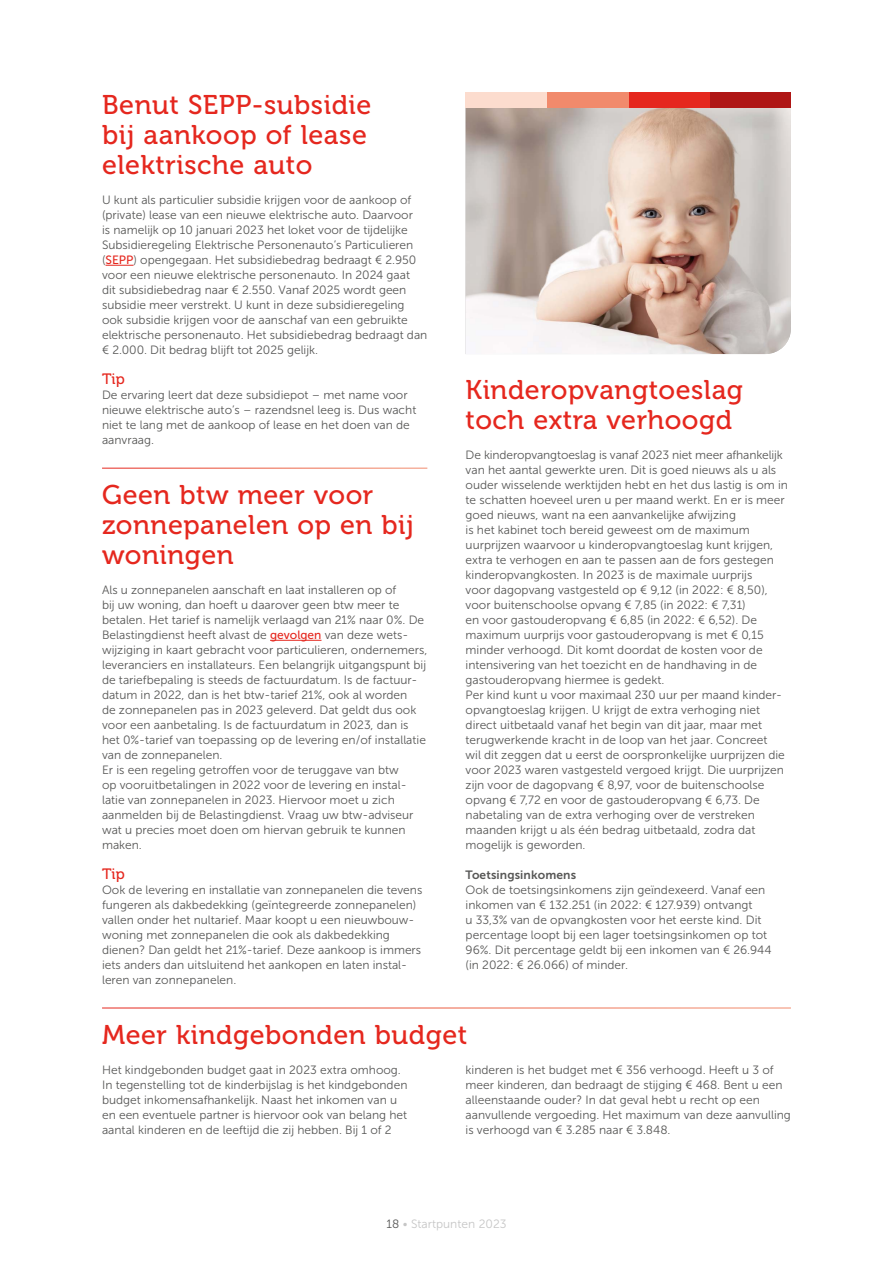
<style>
.page{position:relative;width:893px;height:1263px;background:#fff}
.page>*{position:absolute;margin:0;border:0;box-sizing:border-box;transform-origin:0 0}
.Kop_nieuwsbericht{font:27px/30px "Museo 500";letter-spacing:.02em;color:#e5271e}
.Tussenkop_Let_op__Ti{font:15px "Museo 500";letter-spacing:.005em;color:#e5271e}
.Platte_tekst{font:12px/15px "Museo Sans 300";color:#575756}
.t1{font:12px "Museo Sans 300";color:#c6c6c6}
.Tussenkop{font:12px "Museo Sans 700";letter-spacing:.01em;color:#575756}
.s1{font-family:"Museo Sans 500";color:#e5271e}
.s2{color:#575756}
</style>
<div class="page">
<svg style="left:106px;top:265px;width:28px;height:1px"></svg>
<hr style="left:270px;top:640px;width:52px;height:1px;background:#e5271e">
<img style="left:466px;top:108px;width:325px;height:246px">
<div style="left:710px;top:93px;width:81px;height:15px;background:#af1615"></div>
<div style="left:628px;top:93px;width:82px;height:15px;background:#e5271e"></div>
<div style="left:547px;top:93px;width:81px;height:15px;background:#f18a6c"></div>
<div style="left:466px;top:93px;width:81px;height:15px;background:#fcdcce"></div>
<p class="Kop_nieuwsbericht" style="left:102px;top:90px;width:271px">Benut SEPP-subsidie bij aankoop of lease elektrische auto</p>
<p class="Platte_tekst" style="left:102px;top:192px;width:327px">U kunt als particulier subsidie krijgen voor de aankoop of (private) lease van een nieuwe elektrische auto. Daarvoor<br>is namelijk op 10 januari 2023 het loket voor de tijdelijke Subsidieregeling Elektrische Personenauto’s Particulieren (<span class="s1">SEPP</span>) opengegaan. Het subsidiebedrag bedraagt € 2.950 voor een nieuwe elektrische personenauto. In 2024 gaat<br>dit subsidiebedrag naar € 2.550. Vanaf 2025 wordt geen subsidie meer verstrekt. U kunt in deze subsidieregeling ook subsidie krijgen voor de aanschaf van een gebruikte elektrische personenauto. Het subsidiebedrag bedraagt dan € 2.000. Dit bedrag blijft tot 2025 gelijk.</p>
<p class="Tussenkop_Let_op__Ti" style="left:102px;top:371px;width:24px">Tip</p>
<p class="Platte_tekst" style="left:102px;top:387px;width:316px">De ervaring leert dat deze subsidiepot – met name voor nieuwe elektrische auto’s – razendsnel leeg is. Dus wacht niet te lang met de aankoop of lease en het doen van de aanvraag.</p>
<p class="Kop_nieuwsbericht" style="left:102px;top:480px;width:313px">Geen btw meer voor zonnepanelen op en bij woningen</p>
<p class="Platte_tekst" style="left:102px;top:582px;width:327px">Als u zonnepanelen aanschaft en laat installeren op of<br>bij uw woning, dan hoeft u daarover geen btw meer te betalen. Het tarief is namelijk verlaagd van 21% naar 0%. De Belastingdienst heeft alvast de <span class="s1">gevolgen</span> van deze wets&shy;wijziging in kaart gebracht voor particulieren, ondernemers, leveranciers en installateurs. Een belangrijk uitgangspunt bij de tariefbepaling is steeds de factuurdatum. Is de factuur&shy;datum in 2022, dan is het btw-tarief 21%, ook al worden<br>de zonnepanelen pas in 2023 geleverd. Dat geldt dus ook voor een aanbetaling. Is de factuurdatum in 2023, dan is het 0%-tarief van toepassing op de levering en/of installatie van de zonnepanelen.</p>
<p class="Platte_tekst" style="left:102px;top:762px;width:313px">Er is een regeling getroffen voor de teruggave van btw op vooruitbetalingen in 2022 voor de levering en instal&shy;latie van zonnepanelen in 2023. Hiervoor moet u zich aanmelden bij de Belastingdienst. Vraag uw btw-adviseur wat u precies moet doen om hiervan gebruik te kunnen maken.</p>
<p class="Tussenkop_Let_op__Ti" style="left:102px;top:866px;width:24px">Tip</p>
<p class="Platte_tekst" style="left:102px;top:882px;width:322px">Ook de levering en installatie van zonnepanelen die tevens fungeren als dakbedekking (geïntegreerde zonnepanelen) vallen onder het nultarief. Maar koopt u een nieuwbouw&shy;woning met zonnepanelen die ook als dakbedekking dienen? Dan geldt het 21%-tarief. Deze aankoop is immers iets anders dan uitsluitend het aankopen en laten instal&shy;leren van zonnepanelen.</p>
<p class="Kop_nieuwsbericht" style="left:466px;top:375px;width:279px">Kinderopvangtoeslag toch extra verhoogd</p>
<p class="Platte_tekst" style="left:466px;top:447px;width:324px">De kinderopvangtoeslag is vanaf 2023 niet meer afhankelijk van het aantal gewerkte uren. Dit is goed nieuws als u als ouder wisselende werktijden hebt en het dus lastig is om in te schatten hoeveel uren u per maand werkt. En er is meer goed nieuws, want na een aanvankelijke afwijzing<br>is het kabinet toch bereid geweest om de maximum uurprijzen waarvoor u kinderopvangtoeslag kunt krijgen, extra te verhogen en aan te passen aan de fors gestegen kinderopvangkosten. In 2023 is de maximale uurprijs<br>voor dagopvang vastgesteld op € 9,12 (in 2022: € 8,50), voor buitenschoolse opvang € 7,85 (in 2022: € 7,31)<br>en voor gastouderopvang € 6,85 (in 2022: € 6,52). De maximum uurprijs voor gastouderopvang is met € 0,15 minder verhoogd. Dit komt doordat de kosten voor de intensivering van het toezicht en de handhaving in de gastouderopvang hiermee is gedekt.</p>
<p class="Platte_tekst" style="left:466px;top:687px;width:321px">Per kind kunt u voor maximaal 230 uur per maand kinder&shy;opvangtoeslag krijgen. U krijgt de extra verhoging niet direct uitbetaald vanaf het begin van dit jaar, maar met terugwerkende kracht in de loop van het jaar. Concreet wil dit zeggen dat u eerst de oorspronkelijke uurprijzen die voor 2023 waren vastgesteld vergoed krijgt. Die uurprijzen zijn voor de dagopvang € 8,97, voor de buitenschoolse opvang € 7,72 en voor de gastouderopvang € 6,73. De nabetaling van de extra verhoging over de verstreken maanden krijgt u als één bedrag uitbetaald, zodra dat mogelijk is geworden.</p>
<p class="Tussenkop" style="left:466px;top:868px;width:112px">Toetsingsinkomens</p>
<p class="Platte_tekst" style="left:466px;top:882px;width:307px">Ook de toetsingsinkomens zijn geïndexeerd. Vanaf een inkomen van € 132.251 (in 2022: € 127.939) ontvangt<br>u 33,3% van de opvangkosten voor het eerste kind. Dit percentage loopt bij een lager toetsingsinkomen op tot 96%. Dit percentage geldt bij een inkomen van € 26.944 (in 2022: € 26.066) of minder.</p>
<p class="Kop_nieuwsbericht" style="left:102px;top:1020px;width:367px">Meer kindgebonden budget</p>
<p class="Platte_tekst" style="left:102px;top:1062px;width:307px">Het kindgebonden budget gaat in 2023 extra omhoog.<br>In tegenstelling tot de kinderbijslag is het kindgebonden budget inkomensafhankelijk. Naast het inkomen van u en een eventuele partner is hiervoor ook van belang het aantal kinderen en de leeftijd die zij hebben. Bij 1 of 2</p>
<p class="Platte_tekst" style="left:466px;top:1062px;width:327px">kinderen is het budget met € 356 verhoogd. Heeft u 3 of meer kinderen, dan bedraagt de stijging € 468. Bent u een alleenstaande ouder? In dat geval hebt u recht op een aanvullende vergoeding. Het maximum van deze aanvulling is verhoogd van € 3.285 naar € 3.848.</p>
<p class="t1" style="left:386px;top:1218px;width:122px"><span class="s2">18</span> • Startpunten 2023</p>
</div>
